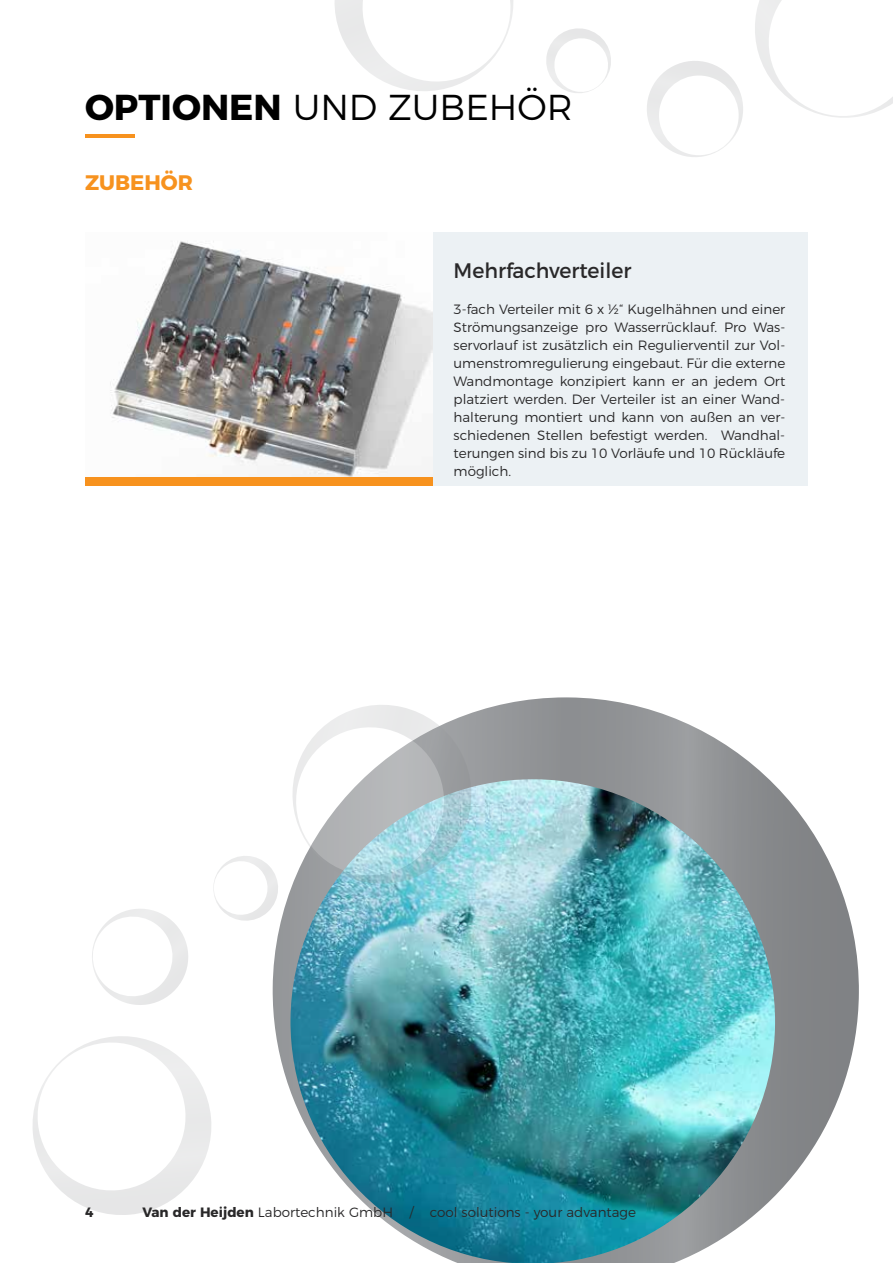
<style>
.page{position:relative;width:893px;height:1263px;background:#fff}
.page>*{position:absolute;margin:0;border:0;box-sizing:border-box;transform-origin:0 0}
.t1{font:300 36px "Montserrat";color:#000}
.t2{font:21px "Montserrat";color:#292829}
.t3{font:700 21px "Montserrat";color:#f7921e}
.t4{font:300 13.5px/18px "Montserrat";color:#292829;text-align:justify}
.t5{font:700 13.5px "Montserrat";color:#292829}
.s1{font-weight:700}
</style>
<div class="page">
<img style="left:110px;top:232px;width:324px;height:245px">
<div style="left:85px;top:477px;width:349px;height:8px;background:#f7921e"></div>
<div style="left:434px;top:232px;width:374px;height:253px;background:#ecf1f4"></div>
<svg style="left:546px;top:28px;width:65px;height:65px"></svg>
<svg style="left:335px;top:0;width:178px;height:91px"></svg>
<svg style="left:647px;top:0;width:246px;height:157px"></svg>
<svg style="left:272px;top:697px;width:587px;height:498px"></svg>
<img style="left:289px;top:779px;width:487px;height:484px">
<svg style="left:92px;top:909px;width:96px;height:96px"></svg>
<svg style="left:213px;top:697px;width:267px;height:227px"></svg>
<svg style="left:33px;top:1036px;width:178px;height:179px"></svg>
<hr style="left:85px;top:134px;width:50px;height:3px;background:#f7921e">
<h1 class="t1" style="left:85px;top:79px;width:489px"><span class="s1">OPTIONEN</span> UND ZUBEHÖR</h1>
<h2 class="t3" style="left:85px;top:166px;width:109px">ZUBEHÖR</h2>
<h2 class="t2" style="left:454px;top:254px;width:179px">Mehrfachverteiler</h2>
<p class="t4" style="left:454px;top:299px;width:333px">3-fach Verteiler mit 6 x ½“ Kugelhähnen und einer Strömungsanzeige pro Wasserrücklauf. Pro Was&shy;servorlauf ist zusätzlich ein Regulierventil zur Vol&shy;umenstromregulierung eingebaut. Für die externe Wandmontage konzipiert kann er an jedem Ort platziert werden. Der Verteiler ist an einer Wand&shy;halterung montiert und kann von außen an ver&shy;schiedenen Stellen befestigt werden. Wandhal&shy;terungen sind bis zu 10 Vorläufe und 10 Rückläufe möglich.</p>
<p class="t5" style="left:85px;top:1200px;width:10px">4</p>
<p class="t4" style="left:142px;top:1201px;width:495px"><span class="s1">Van der Heijden</span> Labortechnik GmbH / cool solutions - your advantage</p>
</div>
